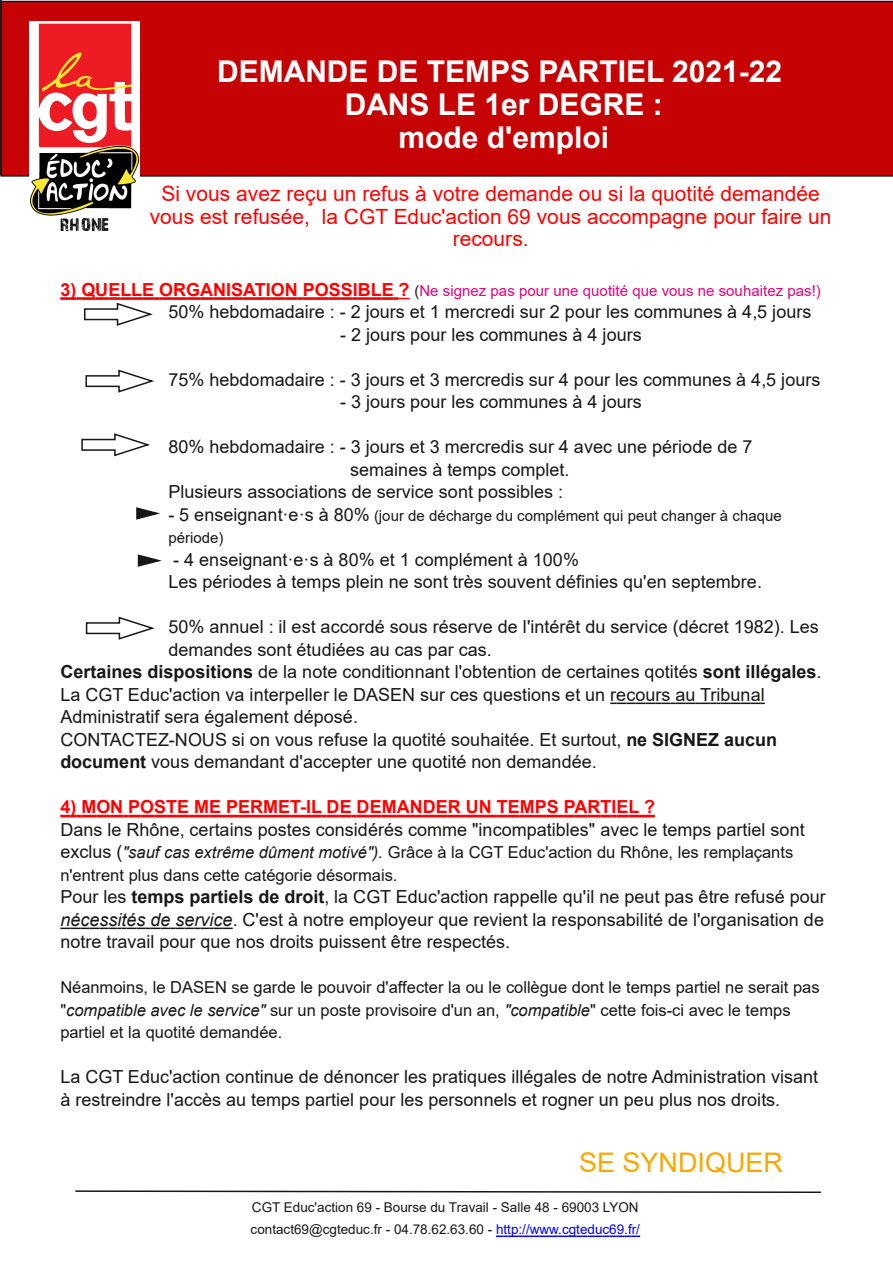
<style>
.page{position:relative;width:893px;height:1263px;background:#fff}
.page>*{position:absolute;margin:0;border:0;box-sizing:border-box;transform-origin:0 0}
.t1{font:700 30px/33px "Arial";color:#fff;text-align:center}
.t2{font:27px "Arial";color:#f8a800}
.t3{font:21px/22.5px "Arial";color:#f00;text-align:center}
.t4{font:18px/22.5px "Arial";color:#181715}
.t5{font:700 18px "Arial";color:#f00}
.t6{font:16.5px/22.5px "Arial";color:#181715}
.t7{font:15px "Arial";letter-spacing:.005em;color:#e5007d}
.t8{font:15px/22.5px "Arial";letter-spacing:.005em;color:#181715}
.t9{font:13.5px/22.5px "Arial";color:#181715}
.s1{font-weight:700;font-size:18px;color:#f00}
.s2{color:#181715}
.s3{font-size:18px}
.s4{font-weight:700}
.s5{font-style:italic}
.s6{color:#00f}
</style>
<div class="page">
<div style="left:0;top:1px;width:893px;height:176px;background:#c50204"></div>
<hr style="left:159px;top:297px;width:14px;height:3px;background:#f00">
<svg style="left:173px;top:297px;width:13px;height:3px"></svg>
<hr style="left:186px;top:297px;width:14px;height:3px;background:#f00">
<svg style="left:200px;top:297px;width:71px;height:3px"></svg>
<hr style="left:271px;top:297px;width:14px;height:3px;background:#f00">
<svg style="left:285px;top:297px;width:30px;height:3px"></svg>
<hr style="left:315px;top:297px;width:14px;height:3px;background:#f00">
<svg style="left:329px;top:297px;width:81px;height:3px"></svg>
<svg style="left:610px;top:702px;width:155px;height:2px"></svg>
<svg style="left:60px;top:815px;width:595px;height:2px"></svg>
<svg style="left:60px;top:927px;width:173px;height:2px"></svg>
<img style="left:29px;top:21px;width:111px;height:210px">
<svg style="left:496px;top:1235px;width:144px;height:2px"></svg>
<svg style="left:75px;top:1190px;width:746px;height:3px"></svg>
<svg style="left:60px;top:297px;width:99px;height:29px"></svg>
<svg style="left:81px;top:433px;width:69px;height:24px"></svg>
<svg style="left:136px;top:507px;width:24px;height:13px"></svg>
<svg style="left:137px;top:554px;width:25px;height:13px"></svg>
<svg style="left:85px;top:369px;width:69px;height:24px"></svg>
<svg style="left:85px;top:616px;width:70px;height:24px"></svg>
<h1 class="t1" style="left:217px;top:55px;width:566px">DEMANDE DE TEMPS PARTIEL 2021-22<br>DANS LE 1er DEGRE :<br>mode d'emploi</h1>
<p class="t3" style="left:150px;top:183px;width:683px">Si vous avez reçu un refus à votre demande ou si la quotité demandée vous est refusée, la CGT Educ'action 69 vous accompagne pour faire un recours.</p>
<p class="t7" style="left:60px;top:282px;width:762px"><span class="s1">3) QUELLE ORGANISATION POSSIBLE ?</span> <span class="s2">(</span>Ne signez pas pour une quotité que vous ne souhaitez pas!)</p>
<p class="t4" style="left:168px;top:301px;width:645px">50% hebdomadaire : - 2 jours et 1 mercredi sur 2 pour les communes à 4,5 jours</p>
<p class="t4" style="left:340px;top:323px;width:303px">- 2 jours pour les communes à 4 jours</p>
<p class="t4" style="left:168px;top:368px;width:654px">75% hebdomadaire : - 3 jours et 3 mercredis sur 4 pour les communes à 4,5 jours</p>
<p class="t4" style="left:340px;top:391px;width:303px">- 3 jours pour les communes à 4 jours</p>
<p class="t4" style="left:168px;top:436px;width:586px">80% hebdomadaire : - 3 jours et 3 mercredis sur 4 avec une période de 7</p>
<p class="t4" style="left:350px;top:458px;width:221px">semaines à temps complet.</p>
<p class="t4" style="left:168px;top:481px;width:396px">Plusieurs associations de service sont possibles :</p>
<p class="t8" style="left:168px;top:504px;width:615px"><span class="s3">- 5 enseignantꞏeꞏs à 80%</span> (jour de décharge du complément qui peut changer à chaque période)</p>
<p class="t4" style="left:168px;top:548px;width:595px">- 4 enseignantꞏeꞏs à 80% et 1 complément à 100%<br>Les périodes à temps plein ne sont très souvent définies qu'en septembre.</p>
<p class="t4" style="left:168px;top:616px;width:652px">50% annuel : il est accordé sous réserve de l'intérêt du service (décret 1982). Les</p>
<p class="t4" style="left:168px;top:638px;width:325px">demandes sont étudiées au cas par cas.</p>
<p class="t4" style="left:60px;top:661px;width:763px"><span class="s4">Certaines dispositions</span> de la note conditionnant l'obtention de certaines qotités <span class="s4">sont illégales</span>.</p>
<p class="t4" style="left:60px;top:683px;width:706px">La CGT Educ'action va interpeller le DASEN sur ces questions et un recours au Tribunal</p>
<p class="t4" style="left:60px;top:706px;width:299px">Administratif sera également déposé.</p>
<p class="t4" style="left:60px;top:728px;width:718px">CONTACTEZ-NOUS si on vous refuse la quotité souhaitée. Et surtout, <span class="s4">ne SIGNEZ aucun</span></p>
<p class="t4" style="left:60px;top:751px;width:538px"><span class="s4">document</span> vous demandant d'accepter une quotité non demandée.</p>
<p class="t5" style="left:60px;top:797px;width:596px">4) MON POSTE ME PERMET-IL DE DEMANDER UN TEMPS PARTIEL ?</p>
<p class="t4" style="left:60px;top:818px;width:746px">Dans le Rhône, certains postes considérés comme "incompatibles" avec le temps partiel sont</p>
<p class="t6" style="left:60px;top:841px;width:734px"><span class="s3">exclus (</span><span class="s5">"sauf cas extrême dûment motivé").</span> Grâce à la CGT Educ'action du Rhône, les remplaçants n'entrent plus dans cette catégorie désormais.</p>
<p class="t4" style="left:60px;top:886px;width:767px;text-align:justify">Pour les <span class="s4">temps partiels de droit</span>, la CGT Educ'action rappelle qu'il ne peut pas être refusé pour <span class="s5">nécessités de service</span>. C'est à notre employeur que revient la responsabilité de l'organisation de notre travail pour que nos droits puissent être respectés.</p>
<p class="t6" style="left:60px;top:976px;width:761px">Néanmoins, le DASEN se garde le pouvoir d'affecter la ou le collègue dont le temps partiel ne serait pas "<span class="s5">compatible avec le service"</span> sur un poste provisoire d'un an, <span class="s5">"compatible</span>" cette fois-ci avec le temps partiel et la quotité demandée.</p>
<p class="t4" style="left:60px;top:1066px;width:759px">La CGT Educ'action continue de dénoncer les pratiques illégales de notre Administration visant à restreindre l'accès au temps partiel pour les personnels et rogner un peu plus nos droits.</p>
<h2 class="t2" style="left:579px;top:1147px;width:205px">SE SYNDIQUER</h2>
<p class="t9" style="left:251px;top:1196px;width:391px">CGT Educ'action 69 - Bourse du Travail - Salle 48 - 69003 LYON contact69@cgteduc.fr - 04.78.62.63.60 - <span class="s6">http://www.cgteduc69.fr/</span></p>
</div>
